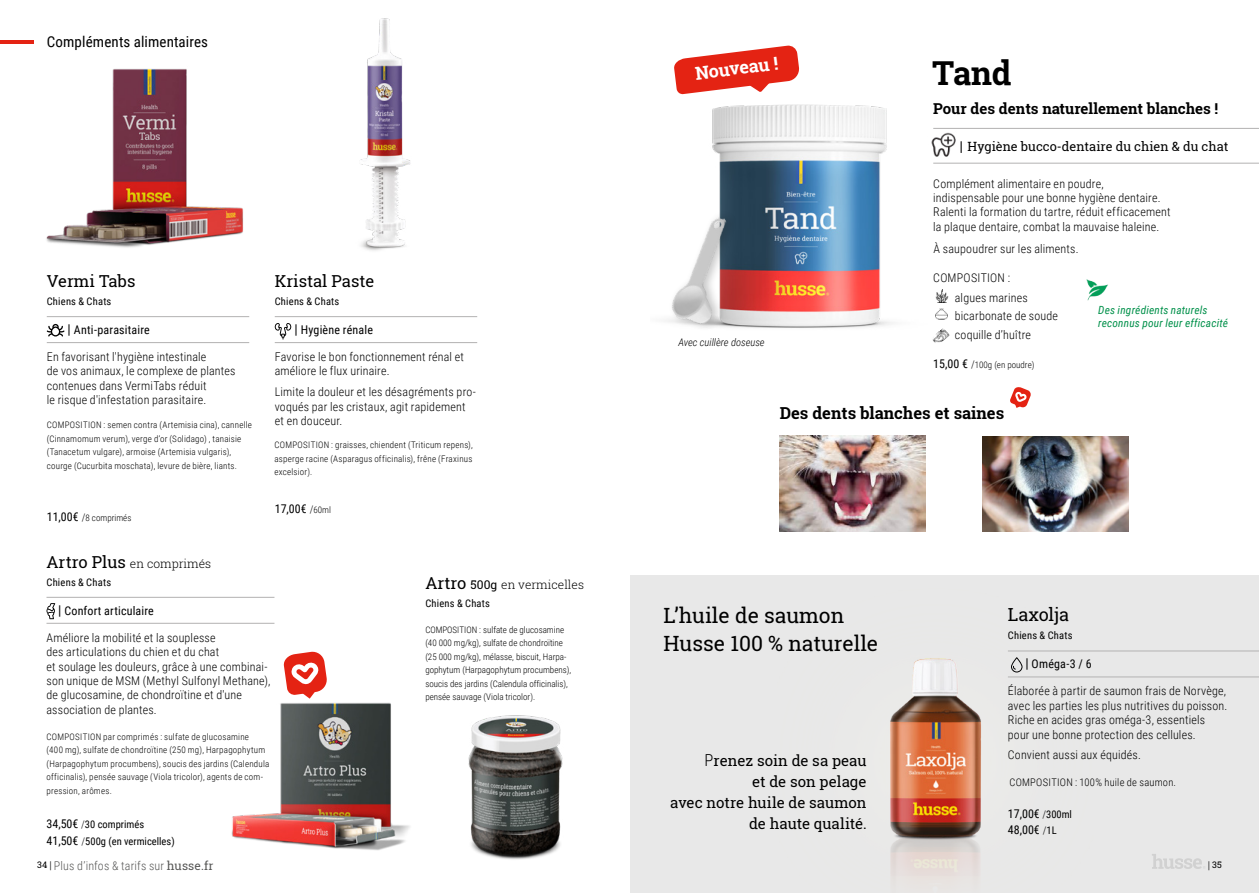
<style>
.page{position:relative;width:1259px;height:893px;background:#fff}
.page>*{position:absolute;margin:0;border:0;box-sizing:border-box;transform-origin:0 0}
.t1{font:700 33px "Roboto Slab";color:#000}
.t2{font:21px/28.5px "Roboto Slab";color:#000}
.t3{font:700 18px "Roboto Slab";color:#fff}
.t4{font:18px "Roboto Slab";color:#000}
.t5{font:700 16.5px "Roboto Slab";color:#000}
.t6{font:16.5px "Roboto Slab";color:#000}
.t7{font:15px/21px "Roboto Slab";letter-spacing:-.005em;color:#000;text-align:right}
.t8{font:700 15px "Roboto Slab";color:#000}
.t9{font:15px "Roboto Condensed";letter-spacing:.01em;color:#000}
.t10{font:12.75px "Roboto Slab";color:#000}
.t11{font:300 12px/14.4px "Roboto Condensed";letter-spacing:.015em;color:#000}
.t12{font:12px/16.5px "Roboto Condensed";letter-spacing:.015em;color:#000}
.t13{font:300 12px "Roboto Slab";color:#000}
.t14{font:300 12px "Roboto Condensed";letter-spacing:.015em;color:#575756}
.t15{font:italic 11.25px/13.5px "Roboto Condensed";letter-spacing:.02em;color:#00904a}
.t16{font:10.5px "Roboto Condensed";letter-spacing:.02em;color:#000}
.t17{font:10.5px/16.5px "Roboto Condensed";color:#000}
.t18{font:300 10.5px "Roboto Condensed";letter-spacing:.02em;color:#000}
.t19{font:italic 300 10.5px "Roboto Condensed";color:#000}
.t20{font:300 9px/13.5px "Roboto Condensed";letter-spacing:.02em;color:#000}
.t21{font:300 9px/13.5px "Roboto Condensed";color:#000}
.t22{font:9px "Roboto Slab";color:#000}
.s1{font-size:13.5px}
.s2{font-weight:300;font-size:10.5px}
.s3{font-weight:300;font-size:9px}
.s4{font-weight:400;font-size:12px}
.s5{font-size:10.5px}
.s6{font-weight:400;font-size:16.5px}
.s7{font-size:12px}
.s8{font-weight:300}
.s9{font-weight:400}
.s10{font-family:"Roboto Condensed";font-weight:300;font-size:16.5px}
.s11{font-family:"Roboto Slab";font-weight:400}
.s12{font-family:"Minion Pro"}
</style>
<div class="page">
<div style="left:630px;top:576px;width:628px;height:317px;background:#e8e8e8"></div>
<img style="left:29px;top:40px;width:214px;height:208px">
<img style="left:360px;top:18px;width:51px;height:233px">
<hr style="left:47px;top:316px;width:202px;height:1px;background:#b3b2b2">
<hr style="left:47px;top:342px;width:202px;height:1px;background:#b3b2b2">
<svg style="left:47px;top:324px;width:18px;height:12px"></svg>
<hr style="left:46px;top:597px;width:228px;height:1px;background:#b3b2b2">
<hr style="left:46px;top:623px;width:228px;height:1px;background:#b3b2b2">
<svg style="left:46px;top:603px;width:9px;height:16px"></svg>
<hr style="left:275px;top:316px;width:202px;height:1px;background:#b3b2b2">
<hr style="left:275px;top:342px;width:202px;height:1px;background:#b3b2b2">
<svg style="left:275px;top:323px;width:16px;height:17px"></svg>
<img style="left:231px;top:702px;width:179px;height:149px">
<svg style="left:283px;top:651px;width:44px;height:48px"></svg>
<img style="left:890px;top:650px;width:203px;height:229px">
<hr style="left:1008px;top:651px;width:251px;height:1px;background:#b3b2b2">
<hr style="left:1008px;top:677px;width:251px;height:1px;background:#b3b2b2">
<svg style="left:1011px;top:657px;width:11px;height:15px"></svg>
<img style="left:468px;top:703px;width:124px;height:157px">
<img style="left:931px;top:132px;width:25px;height:25px">
<svg style="left:1010px;top:387px;width:21px;height:21px"></svg>
<img style="left:779px;top:435px;width:146px;height:96px">
<img style="left:982px;top:436px;width:146px;height:96px">
<hr style="left:933px;top:128px;width:326px;height:1px;background:#b3b2b2">
<hr style="left:933px;top:163px;width:326px;height:1px;background:#b3b2b2">
<img style="left:935px;top:289px;width:13px;height:14px">
<svg style="left:935px;top:308px;width:12px;height:12px"></svg>
<img style="left:932px;top:328px;width:18px;height:15px">
<img style="left:1086px;top:279px;width:22px;height:22px">
<img style="left:682px;top:94px;width:211px;height:234px">
<svg style="left:674px;top:45px;width:125px;height:49px"></svg>
<div style="left:669px;top:210px;width:69px;height:122px;background:#000;opacity:.22"></div>
<img style="left:665px;top:215px;width:99px;height:117px">
<svg style="left:1152px;top:854px;width:53px;height:15px"></svg>
<hr style="left:0;top:41px;width:34px;height:3px;background:#e42313">
<p class="t9" style="left:47px;top:31px;width:163px">Compléments alimentaires</p>
<h3 class="t6" style="left:47px;top:270px;width:90px">Vermi Tabs</h3>
<p class="t16" style="left:47px;top:294px;width:66px">Chiens &amp; Chats</p>
<p class="t12" style="left:68px;top:321px;width:84px"><span class="s1">|</span> Anti-parasitaire</p>
<p class="t11" style="left:47px;top:349px;width:190px">En favorisant l'hygiène intestinale<br>de vos animaux, le complexe de plantes contenues dans VermiTabs réduit<br>le risque d'infestation parasitaire.</p>
<p class="t20" style="left:47px;top:418px;width:207px">COMPOSITION : semen contra (Artemisia cina), cannelle (Cinnamomum verum), verge d’or (Solidago) , tanaisie (Tanacetum vulgare), armoise (Artemisia vulgaris), courge (Cucurbita moschata), levure de bière, liants.</p>
<h3 class="t6" style="left:275px;top:270px;width:101px">Kristal Paste</h3>
<p class="t16" style="left:275px;top:294px;width:66px">Chiens &amp; Chats</p>
<p class="t12" style="left:294px;top:321px;width:80px"><span class="s1">|</span> Hygiène rénale</p>
<p class="t11" style="left:275px;top:349px;width:191px">Favorise le bon fonctionnement rénal et améliore le flux urinaire.</p>
<p class="t11" style="left:275px;top:384px;width:203px">Limite la douleur et les désagréments pro&shy;voqués par les cristaux, agit rapidement et en douceur.</p>
<p class="t20" style="left:274px;top:438px;width:200px;text-align:justify">COMPOSITION : graisses, chiendent (Triticum repens), asperge racine (Asparagus officinalis), frêne (Fraxinus excelsior).</p>
<p class="t12" style="left:275px;top:500px;width:58px">17,00€ <span class="s2">/</span><span class="s3">60ml</span></p>
<p class="t21" style="left:47px;top:511px;width:86px"><span class="s4">11,00€</span> <span class="s5">/</span>8 comprimés</p>
<p class="t13" style="left:46px;top:555px;width:166px"><span class="s6">Artro Plus</span> en comprimés</p>
<p class="t16" style="left:46px;top:574px;width:66px">Chiens &amp; Chats</p>
<p class="t12" style="left:58px;top:602px;width:97px"><span class="s1">|</span> Confort articulaire</p>
<p class="t11" style="left:46px;top:630px;width:225px">Améliore la mobilité et la souplesse<br>des articulations du chien et du chat<br>et soulage les douleurs, grâce à une combinai&shy;son unique de MSM (Methyl Sulfonyl Methane), de glucosamine, de chondroïtine et d'une association de plantes.</p>
<p class="t20" style="left:46px;top:729px;width:224px">COMPOSITION par comprimés : sulfate de glucosamine<br>(400 mg), sulfate de chondroïtine (250 mg), Harpagophytum (Harpagophytum procumbens), soucis des jardins (Calendula officinalis), pensée sauvage (Viola tricolor), agents de com&shy;pression, arômes.</p>
<p class="t17" style="left:46px;top:816px;width:130px"><span class="s7">34,50€</span> <span class="s8">/</span>30 comprimés<br><span class="s7">41,50€</span> <span class="s8">/</span>500g (en vermicelles)</p>
<p class="t13" style="left:425px;top:577px;width:160px"><span class="s6">Artro</span> <span class="s9">500g</span> en vermicelles</p>
<p class="t16" style="left:425px;top:596px;width:66px">Chiens &amp; Chats</p>
<p class="t21" style="left:425px;top:622px;width:147px">COMPOSITION : sulfate de glucosamine (40 000 mg/kg), sulfate de chondroïtine (25 000 mg/kg), mélasse, biscuit, Harpa&shy;gophytum (Harpagophytum procumbens), soucis des jardins (Calendula officinalis), pensée sauvage (Viola tricolor).</p>
<h3 class="t3" style="left:693px;top:61px;width:85px;rotate:-7deg">Nouveau !</h3>
<p class="t19" style="left:678px;top:335px;width:88px">Avec cuillère doseuse</p>
<h1 class="t1" style="left:932px;top:51px;width:81px">Tand</h1>
<p class="t8" style="left:933px;top:98px;width:286px">Pour des dents naturellement blanches !</p>
<p class="t10" style="left:959px;top:138px;width:270px"><span class="s1">|</span> Hygiène bucco-dentaire du chien &amp; du chat</p>
<p class="t11" style="left:933px;top:176px;width:239px">Complément alimentaire en poudre, indispensable pour une bonne hygiène dentaire.<br>Ralenti la formation du tartre, réduit efficacement la plaque dentaire, combat la mauvaise haleine.</p>
<p class="t11" style="left:933px;top:241px;width:147px">À saupoudrer sur les aliments.</p>
<p class="t11" style="left:955px;top:268px;width:74px;line-height:19.5px;text-indent:-22px">COMPOSITION : algues marines</p>
<p class="t11" style="left:955px;top:305px;width:105px;line-height:19.5px">bicarbonate de soude coquille d’huître</p>
<p class="t21" style="left:933px;top:358px;width:103px"><span class="s4">15,00 €</span> <span class="s5">/</span>100g (en poudre)</p>
<p class="t15" style="left:1098px;top:303px;width:131px">Des ingrédients naturels reconnus pour leur efficacité</p>
<h3 class="t5" style="left:780px;top:402px;width:226px">Des dents blanches et saines</h3>
<h2 class="t2" style="left:663px;top:601px;width:216px">L’huile de saumon<br>Husse 100 % naturelle</h2>
<p class="t7" style="left:670px;top:750px;width:198px"><span class="s10">P</span>renez soin de sa peau<br>et de son pelage<br>avec notre huile de saumon de haute qualité.</p>
<h3 class="t4" style="left:1008px;top:602px;width:63px">Laxolja</h3>
<p class="t16" style="left:1008px;top:628px;width:66px">Chiens &amp; Chats</p>
<p class="t12" style="left:1025px;top:655px;width:67px"><span class="s1">|</span> Oméga-3 / 6</p>
<p class="t11" style="left:1008px;top:683px;width:221px">Élaborée à partir de saumon frais de Norvège, avec les parties les plus nutritives du poisson.<br>Riche en acides gras oméga-3, essentiels pour une bonne protection des cellules.</p>
<p class="t11" style="left:1008px;top:747px;width:134px">Convient aussi aux équidés.</p>
<p class="t18" style="left:1009px;top:775px;width:168px">COMPOSITION : 100% huile de saumon.</p>
<p class="t12" style="left:1008px;top:805px;width:66px">17,00€ <span class="s2">/</span><span class="s5">300ml<br></span>48,00€ <span class="s2">/</span><span class="s5">1L</span></p>
<p class="t14" style="left:37px;top:857px;width:178px"><sup>34</sup> <sup>|</sup> Plus d’infos &amp; tarifs sur <span class="s11">husse.fr</span></p>
<p class="t22" style="left:1207px;top:858px;width:16px"><span class="s12">|</span> 35</p>
</div>
